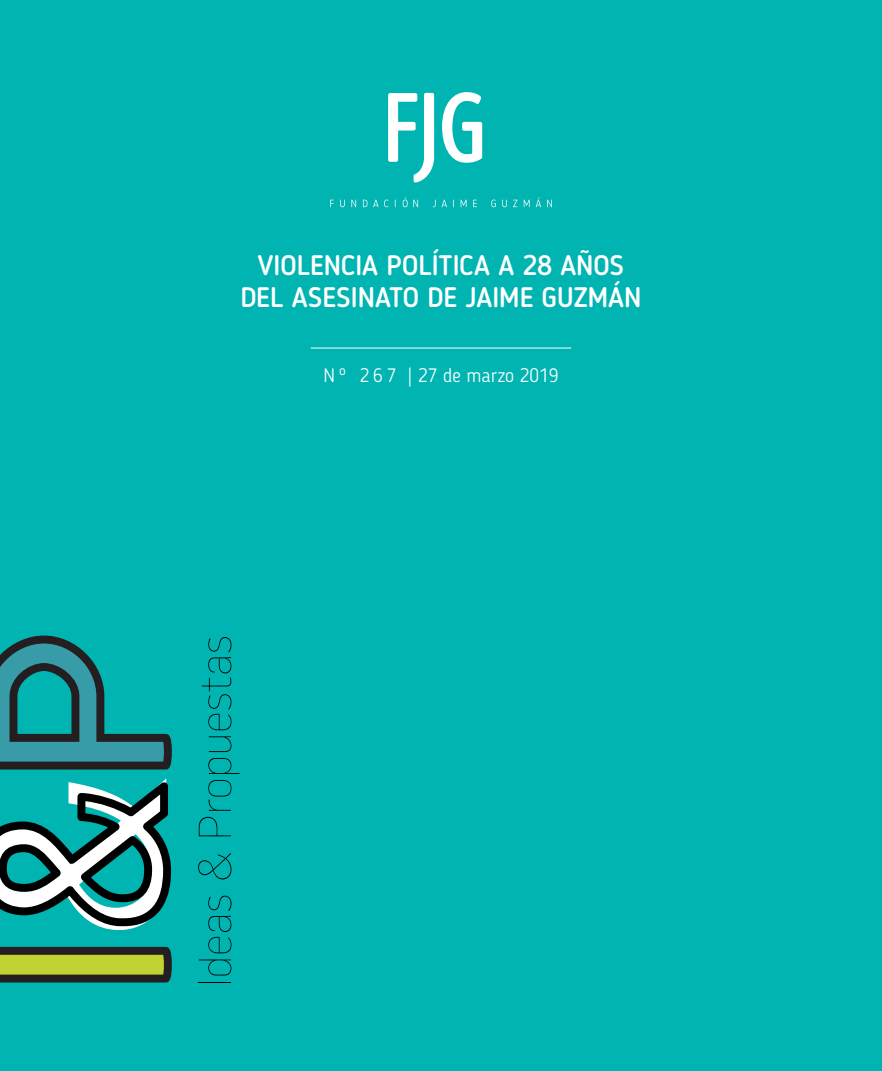
<style>
.page{position:relative;width:882px;height:1071px;background:#00b4b1}
.page>*{position:absolute;margin:0;border:0;box-sizing:border-box;transform-origin:0 0}
.t1{font:265.65px "Myriad Pro";color:#fff}
.t2{font:500 28px/31.5px "Blogger Sans";color:#fff;text-align:center}
.t3{font:300 19.25px "Blogger Sans";color:#fff}
</style>
<div class="page">
<svg style="left:0;top:947px;width:172px;height:36px;background:#747f2d"></svg>
<svg style="left:0;top:636px;width:172px;height:134px"></svg>
<hr style="left:199px;top:982px;width:32px;height:1px;background:#000">
<svg style="left:199px;top:960px;width:32px;height:16px"></svg>
<svg style="left:208px;top:896px;width:23px;height:57px"></svg>
<svg style="left:198px;top:853px;width:33px;height:26px"></svg>
<svg style="left:199px;top:817px;width:32px;height:19px"></svg>
<svg style="left:208px;top:780px;width:23px;height:31px"></svg>
<svg style="left:208px;top:758px;width:32px;height:16px"></svg>
<svg style="left:209px;top:736px;width:22px;height:16px"></svg>
<svg style="left:202px;top:637px;width:29px;height:93px"></svg>
<svg style="left:0;top:782px;width:171px;height:144px"></svg>
<hr style="left:311px;top:348px;width:260px;height:1px;background:#fff">
<svg style="left:330px;top:200px;width:4px;height:7px"></svg>
<svg style="left:388px;top:93px;width:46px;height:90px"></svg>
<svg style="left:442px;top:92px;width:40px;height:71px"></svg>
<svg style="left:340px;top:200px;width:5px;height:7px"></svg>
<svg style="left:351px;top:200px;width:5px;height:7px"></svg>
<svg style="left:363px;top:200px;width:4px;height:7px"></svg>
<svg style="left:373px;top:200px;width:5px;height:7px"></svg>
<svg style="left:384px;top:200px;width:4px;height:7px"></svg>
<svg style="left:403px;top:197px;width:15px;height:10px"></svg>
<svg style="left:433px;top:200px;width:3px;height:7px"></svg>
<svg style="left:442px;top:200px;width:5px;height:7px"></svg>
<svg style="left:461px;top:200px;width:6px;height:7px"></svg>
<svg style="left:473px;top:200px;width:4px;height:7px"></svg>
<svg style="left:491px;top:200px;width:5px;height:7px"></svg>
<svg style="left:502px;top:200px;width:5px;height:7px"></svg>
<svg style="left:513px;top:200px;width:4px;height:7px"></svg>
<svg style="left:524px;top:200px;width:6px;height:7px"></svg>
<svg style="left:536px;top:197px;width:5px;height:10px"></svg>
<svg style="left:547px;top:200px;width:5px;height:7px"></svg>
<p class="t2" style="left:240px;top:249px;width:403px">VIOLENCIA POLÍTICA A 28 AÑOS<br>DEL ASESINATO DE JAIME GUZMÁN</p>
<p class="t3" style="left:324px;top:364px;width:236px">N º 2 6 7 | 27 de marzo 2019</p>
<h1 class="t1" style="left:-87px;top:938px;width:162px;rotate:-90deg">&amp;</h1>
</div>
